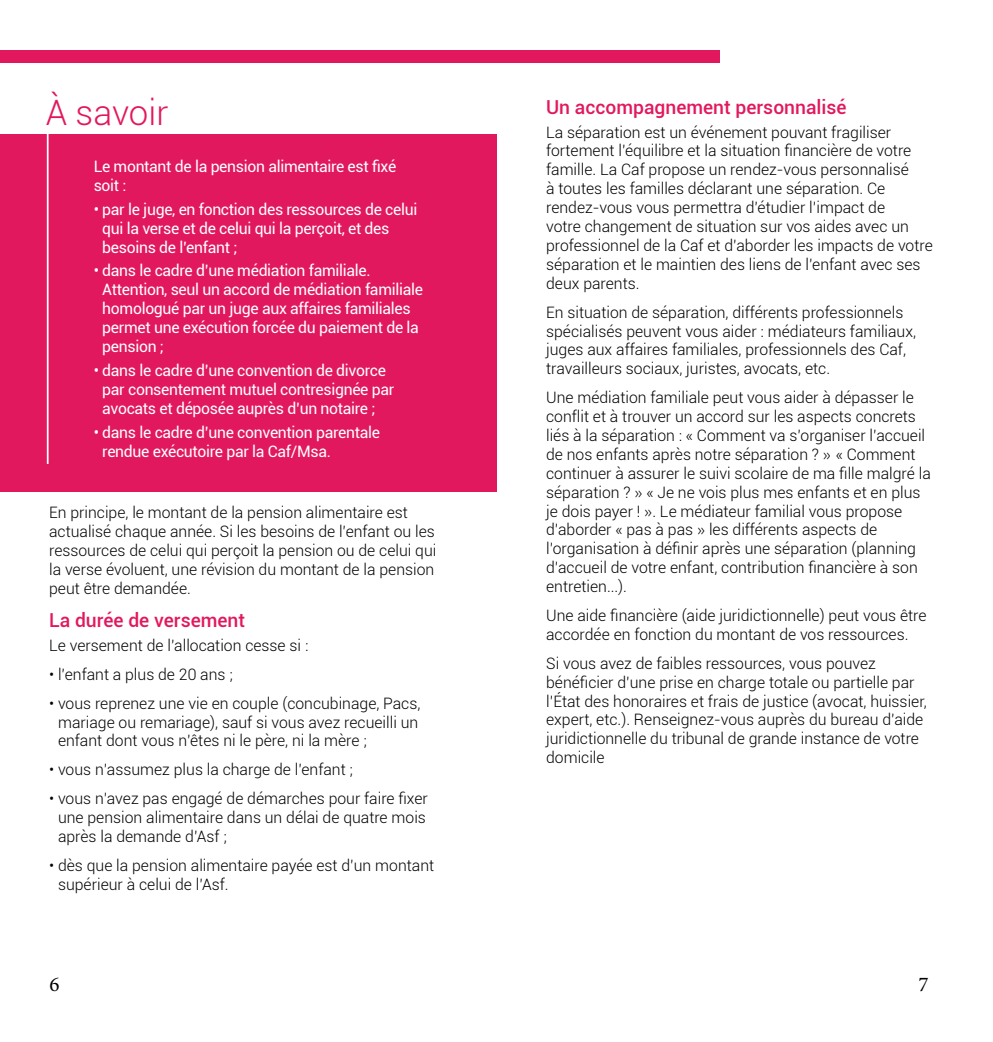
<style>
.page{position:relative;width:993px;height:1042px;background:#fff}
.page>*{position:absolute;margin:0;border:0;box-sizing:border-box;transform-origin:0 0}
.t1{font:300 35px "Roboto";color:#e2185e}
.t2{font:21px "Minion Pro";color:#000}
.t3{font:500 19.25px "Roboto";color:#e2185e}
.t4{font:300 15.75px/18.9px "Roboto";color:#000}
.t5{font:15.75px/18.9px "Roboto";letter-spacing:-.02em;color:#fff}
.s1{font-family:"Gotham"}
</style>
<div class="page">
<div style="left:0;top:50px;width:719px;height:12px;background:#e2185e"></div>
<div style="left:0;top:134px;width:496px;height:357px;background:#e2185e"></div>
<hr style="left:47px;top:125px;width:2px;height:339px;background:#fff">
<h1 class="t1" style="left:46px;top:89px;width:124px">À savoir</h1>
<p class="t5" style="left:94px;top:156px;width:304px">Le montant de la pension alimentaire est fixé soit :</p>
<p class="t5" style="left:102px;top:199px;width:316px;text-indent:-9px">• par le juge, en fonction des ressources de celui qui la verse et de celui qui la perçoit, et des besoins de l’enfant ;</p>
<p class="t5" style="left:102px;top:261px;width:322px;text-indent:-9px">• dans le cadre d’une médiation familiale.<br>Attention, seul un accord de médiation familiale homologué par un juge aux affaires familiales permet une exécution forcée du paiement de la pension ;</p>
<p class="t5" style="left:102px;top:360px;width:293px;text-indent:-9px">• dans le cadre d’une convention de divorce par consentement mutuel contresignée par avocats et déposée auprès d’un notaire ;</p>
<p class="t5" style="left:102px;top:422px;width:279px;text-indent:-9px">• dans le cadre d’une convention parentale rendue exécutoire par la Caf/Msa.</p>
<p class="t4" style="left:49px;top:503px;width:388px">En principe, le montant de la pension alimentaire est actualisé chaque année. Si les besoins de l’enfant ou les ressources de celui qui perçoit la pension ou de celui qui la verse évoluent, une révision du montant de la pension peut être demandée.</p>
<p class="t3" style="left:49px;top:607px;width:197px">La durée de versement</p>
<p class="t4" style="left:49px;top:635px;width:261px">Le versement de l’allocation cesse si :</p>
<p class="t4" style="left:49px;top:664px;width:185px">• l’enfant a plus de 20 ans ;</p>
<p class="t4" style="left:58px;top:693px;width:364px;text-indent:-9px">• vous reprenez une vie en couple (concubinage, Pacs, mariage ou remariage), sauf si vous avez recueilli un enfant dont vous n’êtes ni le père, ni la mère ;</p>
<p class="t4" style="left:49px;top:759px;width:305px">• vous n’assumez plus la charge de l’enfant ;</p>
<p class="t4" style="left:58px;top:788px;width:371px;text-indent:-9px">• vous n’avez pas engagé de démarches pour faire fixer une pension alimentaire dans un délai de quatre mois après la demande d’Asf ;</p>
<p class="t4" style="left:58px;top:855px;width:377px;text-indent:-9px">• dès que la pension alimentaire payée est d’un montant supérieur à celui de l’Asf.</p>
<p class="t3" style="left:546px;top:93px;width:302px">Un accompagnement personnalisé</p>
<p class="t4" style="left:546px;top:122px;width:388px">La séparation est un événement pouvant fragiliser fortement l’équilibre et la situation financière de votre famille. La Caf propose un rendez-vous personnalisé<br>à toutes les familles déclarant une séparation. Ce rendez-vous vous permettra d’étudier l’impact de<br>votre changement de situation sur vos aides avec un professionnel de la Caf et d’aborder les impacts de votre séparation et le maintien des liens de l’enfant avec ses deux parents.</p>
<p class="t4" style="left:546px;top:302px;width:371px">En situation de séparation, différents professionnels spécialisés peuvent vous aider : médiateurs familiaux, juges aux affaires familiales, professionnels des Caf, travailleurs sociaux, juristes, avocats, etc.</p>
<p class="t4" style="left:546px;top:387px;width:386px">Une médiation familiale peut vous aider à dépasser le conflit et à trouver un accord sur les aspects concrets liés à la séparation : « Comment va s’organiser l’accueil de nos enfants après notre séparation ? <span class="s1">»</span> « Comment continuer à assurer le suivi scolaire de ma fille malgré la séparation ? <span class="s1">»</span> « Je ne vois plus mes enfants et en plus je dois payer ! <span class="s1">»</span>. Le médiateur familial vous propose d’aborder « pas à pas <span class="s1">»</span> les différents aspects de l’organisation à définir après une séparation (planning d’accueil de votre enfant, contribution financière à son entretien...).</p>
<p class="t4" style="left:546px;top:605px;width:382px">Une aide financière (aide juridictionnelle) peut vous être accordée en fonction du montant de vos ressources.</p>
<p class="t4" style="left:546px;top:653px;width:382px">Si vous avez de faibles ressources, vous pouvez bénéficier d’une prise en charge totale ou partielle par l’État des honoraires et frais de justice (avocat, huissier, expert, etc.). Renseignez-vous auprès du bureau d’aide juridictionnelle du tribunal de grande instance de votre domicile</p>
<h2 class="t2" style="left:50px;top:970px;width:12px">6</h2>
<h2 class="t2" style="left:918px;top:970px;width:12px">7</h2>
</div>
